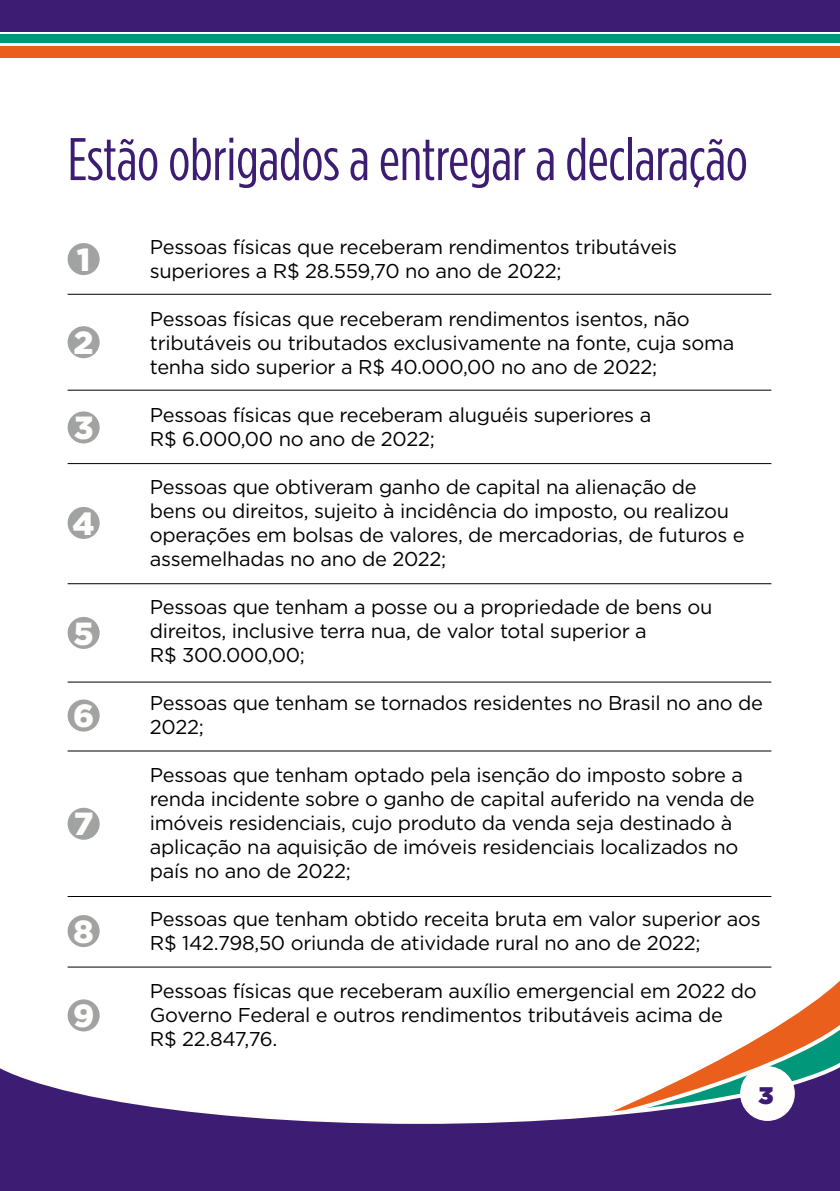
<style>
.page{position:relative;width:840px;height:1191px;background:#fff}
.page>*{position:absolute;margin:0;border:0;box-sizing:border-box;transform-origin:0 0}
.t1{font:60px "Gotham Condensed";letter-spacing:-.005em;color:#3d1d74}
.t2{font:900 32px "Gotham";color:#fffefd}
.t3{font:900 24px "Gotham HTF";color:#3d1d74}
.t4{font:20px/24px "Gotham HTF";letter-spacing:-.015em;color:#000}
</style>
<div class="page">
<svg style="left:67px;top:987px;width:772px;height:46px"></svg>
<svg style="left:0;top:1033px;width:839px;height:158px"></svg>
<div style="left:739px;top:1066px;width:55px;height:55px;background:#fffefd;border-radius:50%"></div>
<div style="left:0;top:0;width:839px;height:32px;background:#3d1d74"></div>
<div style="left:0;top:34px;width:839px;height:9px;background:#00977a"></div>
<div style="left:0;top:46px;width:839px;height:12px;background:#eb5f1c"></div>
<div style="left:68px;top:243px;width:32px;height:32px;background:#a1a2a2;border-radius:50%"></div>
<div style="left:68px;top:326px;width:32px;height:32px;background:#a1a2a2;border-radius:50%"></div>
<div style="left:68px;top:411px;width:32px;height:32px;background:#a1a2a2;border-radius:50%"></div>
<div style="left:68px;top:507px;width:32px;height:32px;background:#a1a2a2;border-radius:50%"></div>
<div style="left:68px;top:617px;width:32px;height:32px;background:#a1a2a2;border-radius:50%"></div>
<div style="left:68px;top:699px;width:32px;height:32px;background:#a1a2a2;border-radius:50%"></div>
<div style="left:68px;top:807px;width:32px;height:32px;background:#a1a2a2;border-radius:50%"></div>
<div style="left:68px;top:915px;width:32px;height:32px;background:#a1a2a2;border-radius:50%"></div>
<div style="left:68px;top:999px;width:32px;height:32px;background:#a1a2a2;border-radius:50%"></div>
<hr style="left:68px;top:294px;width:703px;height:1px;background:#000">
<hr style="left:68px;top:390px;width:703px;height:1px;background:#000">
<hr style="left:68px;top:463px;width:703px;height:1px;background:#000">
<hr style="left:68px;top:583px;width:703px;height:1px;background:#000">
<hr style="left:68px;top:681px;width:703px;height:1px;background:#000">
<hr style="left:68px;top:750px;width:703px;height:1px;background:#000">
<hr style="left:68px;top:896px;width:703px;height:1px;background:#000">
<hr style="left:68px;top:966px;width:703px;height:1px;background:#000">
<h1 class="t1" style="left:68px;top:127px;width:681px">Estão obrigados a entregar a declaração</h1>
<h2 class="t2" style="left:77px;top:241px;width:15px">1</h2>
<h2 class="t2" style="left:74px;top:324px;width:21px">2</h2>
<h2 class="t2" style="left:74px;top:409px;width:21px">3</h2>
<h2 class="t2" style="left:73px;top:505px;width:24px">4</h2>
<h2 class="t2" style="left:73px;top:615px;width:22px">5</h2>
<h2 class="t2" style="left:73px;top:697px;width:23px">6</h2>
<h2 class="t2" style="left:74px;top:805px;width:21px">7</h2>
<h2 class="t2" style="left:73px;top:913px;width:22px">8</h2>
<h2 class="t2" style="left:73px;top:997px;width:23px">9</h2>
<p class="t4" style="left:150px;top:234px;width:528px">Pessoas físicas que receberam rendimentos tributáveis superiores a R$ 28.559,70 no ano de 2022;</p>
<p class="t4" style="left:150px;top:306px;width:585px">Pessoas físicas que receberam rendimentos isentos, não tributáveis ou tributados exclusivamente na fonte, cuja soma tenha sido superior a R$ 40.000,00 no ano de 2022;</p>
<p class="t4" style="left:150px;top:402px;width:502px">Pessoas físicas que receberam aluguéis superiores a<br>R$ 6.000,00 no ano de 2022;</p>
<p class="t4" style="left:150px;top:474px;width:596px">Pessoas que obtiveram ganho de capital na alienação de bens ou direitos, sujeito à incidência do imposto, ou realizou operações em bolsas de valores, de mercadorias, de futuros e assemelhadas no ano de 2022;</p>
<p class="t4" style="left:150px;top:594px;width:563px">Pessoas que tenham a posse ou a propriedade de bens ou direitos, inclusive terra nua, de valor total superior a<br>R$ 300.000,00;</p>
<p class="t4" style="left:150px;top:690px;width:614px">Pessoas que tenham se tornados residentes no Brasil no ano de<br>2022;</p>
<p class="t4" style="left:150px;top:762px;width:606px">Pessoas que tenham optado pela isenção do imposto sobre a renda incidente sobre o ganho de capital auferido na venda de imóveis residenciais, cujo produto da venda seja destinado à aplicação na aquisição de imóveis residenciais localizados no país no ano de 2022;</p>
<p class="t4" style="left:150px;top:906px;width:612px">Pessoas que tenham obtido receita bruta em valor superior aos<br>R$ 142.798,50 oriunda de atividade rural no ano de 2022;</p>
<p class="t4" style="left:150px;top:978px;width:608px">Pessoas físicas que receberam auxílio emergencial em 2022 do<br>Governo Federal e outros rendimentos tributáveis acima de<br>R$ 22.847,76.</p>
<p class="t3" style="left:758px;top:1081px;width:16px">3</p>
</div>
